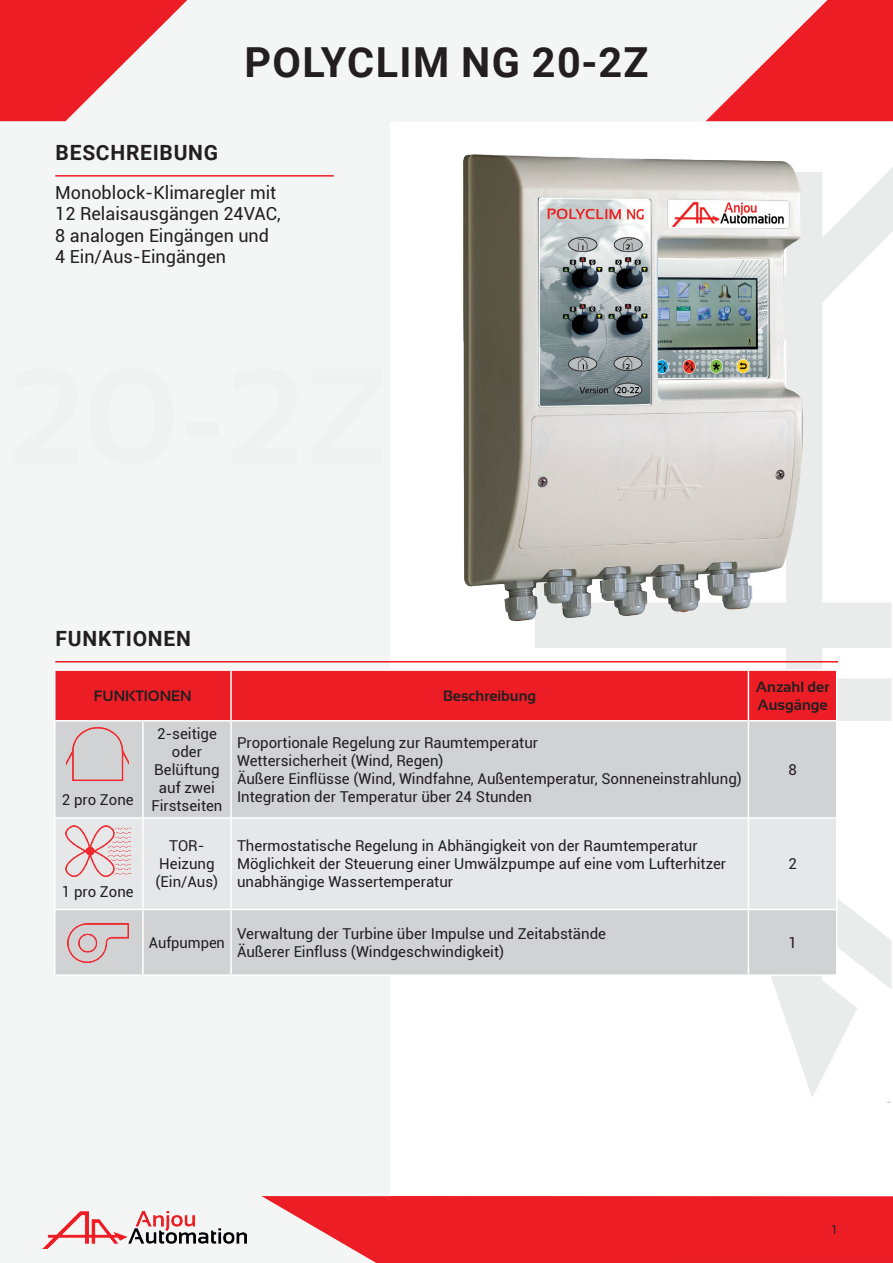
<style>
.page{position:relative;width:893px;height:1263px;background:#fff}
.page>*{position:absolute;margin:0;border:0;box-sizing:border-box;transform-origin:0 0}
.t1{font:700 41.4px "Roboto";letter-spacing:.035em;color:#231f20}
.t2{font:700 21px "Roboto";letter-spacing:.035em;color:#231f20}
.t3{font:18px/21.6px "Roboto";color:#231f20}
.t4{font:15px/18px "Roboto";color:#231f20}
.t5{font:700 15px/18px "Sansation";color:#231f20}
.t6{font:12px "Minion Pro";color:#231f20}
</style>
<div class="page">
<div style="left:0;top:0;width:389px;height:1263px;background:#f4f5f5"></div>
<div style="left:0;top:0;width:893px;height:121px;background:#f4f5f5"></div>
<svg style="left:0;top:0;width:187px;height:121px"></svg>
<svg style="left:706px;top:0;width:187px;height:121px"></svg>
<svg style="left:261px;top:1196px;width:632px;height:67px;background:#ec3138"></svg>
<svg style="left:535px;top:167px;width:358px;height:930px"></svg>
<hr style="left:55px;top:175px;width:279px;height:2px;background:#ec1d25">
<hr style="left:55px;top:661px;width:783px;height:1px;background:#ec1d25">
<div style="left:56px;top:671px;width:780px;height:49px;background:#ec1d25"></div>
<div style="left:56px;top:721px;width:780px;height:253px;background:#d1d2d4"></div>
<div style="left:56px;top:819px;width:780px;height:90px;background:#e6e7e9"></div>
<hr style="left:836px;top:819px;width:1px;height:90px;background:#fff">
<hr style="left:748px;top:909px;width:89px;height:1px;background:#fff">
<hr style="left:836px;top:910px;width:1px;height:64px;background:#fff">
<hr style="left:748px;top:974px;width:89px;height:2px;background:#fff">
<hr style="left:230px;top:671px;width:2px;height:49px;background:#fff">
<hr style="left:231px;top:669px;width:517px;height:2px;background:#fff">
<hr style="left:748px;top:669px;width:89px;height:2px;background:#fff">
<hr style="left:748px;top:671px;width:1px;height:49px;background:#fff">
<hr style="left:836px;top:671px;width:1px;height:49px;background:#fff">
<hr style="left:231px;top:720px;width:517px;height:1px;background:#fff">
<hr style="left:748px;top:720px;width:89px;height:1px;background:#fff">
<hr style="left:748px;top:819px;width:1px;height:90px;background:#fff">
<hr style="left:748px;top:910px;width:1px;height:64px;background:#fff">
<hr style="left:54px;top:669px;width:89px;height:2px;background:#fff">
<hr style="left:54px;top:671px;width:2px;height:49px;background:#fff">
<hr style="left:143px;top:669px;width:88px;height:2px;background:#fff">
<hr style="left:54px;top:720px;width:89px;height:1px;background:#fff">
<hr style="left:143px;top:720px;width:88px;height:1px;background:#fff">
<hr style="left:142px;top:910px;width:2px;height:64px;background:#fff">
<hr style="left:142px;top:819px;width:2px;height:90px;background:#fff">
<hr style="left:54px;top:974px;width:89px;height:2px;background:#fff">
<hr style="left:54px;top:817px;width:89px;height:2px;background:#fff">
<hr style="left:142px;top:721px;width:2px;height:96px;background:#fff">
<hr style="left:143px;top:817px;width:88px;height:2px;background:#fff">
<hr style="left:231px;top:817px;width:517px;height:2px;background:#fff">
<hr style="left:748px;top:721px;width:1px;height:96px;background:#fff">
<hr style="left:836px;top:721px;width:1px;height:96px;background:#fff">
<hr style="left:748px;top:817px;width:89px;height:2px;background:#fff">
<hr style="left:54px;top:721px;width:2px;height:96px;background:#fff">
<hr style="left:230px;top:721px;width:2px;height:96px;background:#fff">
<hr style="left:54px;top:819px;width:2px;height:90px;background:#fff">
<hr style="left:230px;top:819px;width:2px;height:90px;background:#fff">
<hr style="left:54px;top:910px;width:2px;height:64px;background:#fff">
<hr style="left:230px;top:910px;width:2px;height:64px;background:#fff">
<hr style="left:54px;top:909px;width:89px;height:1px;background:#fff">
<hr style="left:143px;top:909px;width:88px;height:1px;background:#fff">
<hr style="left:143px;top:974px;width:88px;height:2px;background:#fff">
<hr style="left:231px;top:909px;width:517px;height:1px;background:#fff">
<hr style="left:231px;top:974px;width:517px;height:2px;background:#fff">
<img style="left:43px;top:1211px;width:204px;height:38px">
<img style="left:463px;top:154px;width:360px;height:486px">
<img style="left:67px;top:726px;width:62px;height:55px">
<img style="left:66px;top:826px;width:64px;height:51px">
<img style="left:67px;top:923px;width:61px;height:40px">
<h2 class="t2" style="left:56px;top:138px;width:164px">BESCHREIBUNG</h2>
<h1 class="t1" style="left:244px;top:33px;width:406px">POLYCLIM NG 20-2Z</h1>
<h1 class="t1" style="left:278px;top:33px;width:338px">POLYCLIM NG 31</h1>
<p class="t3" style="left:55px;top:181px;width:227px">Monoblock-Klimaregler mit<br>12 Relaisausgängen 24VAC,<br>8 analogen Eingängen und<br>4 Ein/Aus-Eingängen</p>
<h2 class="t2" style="left:56px;top:624px;width:137px">FUNKTIONEN</h2>
<p class="t5" style="left:94px;top:687px;width:99px">FUNKTIONEN</p>
<p class="t5" style="left:443px;top:687px;width:95px">Beschreibung</p>
<p class="t5" style="left:756px;top:678px;width:75px">Anzahl der<br>Ausgänge</p>
<p class="t4" style="left:151px;top:724px;width:73px;text-align:center">2-seitige oder<br>Belüftung auf zwei<br>Firstseiten</p>
<p class="t4" style="left:237px;top:733px;width:506px">Proportionale Regelung zur Raumtemperatur<br>Wettersicherheit (Wind, Regen)<br>Äußere Einflüsse (Wind, Windfahne, Außentemperatur, Sonneneinstrahlung)<br>Integration der Temperatur über 24 Stunden</p>
<p class="t4" style="left:788px;top:760px;width:10px">8</p>
<p class="t4" style="left:62px;top:790px;width:73px">2 pro Zone</p>
<p class="t4" style="left:62px;top:882px;width:73px">1 pro Zone</p>
<p class="t4" style="left:156px;top:836px;width:64px;text-align:center">TOR-<br>Heizung (Ein/Aus)</p>
<p class="t4" style="left:237px;top:836px;width:491px">Thermostatische Regelung in Abhängigkeit von der Raumtemperatur<br>Möglichkeit der Steuerung einer Umwälzpumpe auf eine vom Lufterhitzer unabhängige Wassertemperatur</p>
<p class="t4" style="left:788px;top:854px;width:10px">2</p>
<p class="t4" style="left:149px;top:933px;width:78px">Aufpumpen</p>
<p class="t4" style="left:237px;top:924px;width:371px">Verwaltung der Turbine über Impulse und Zeitabstände<br>Äußerer Einfluss (Windgeschwindigkeit)</p>
<p class="t4" style="left:788px;top:933px;width:10px">1</p>
<p class="t6" style="left:831px;top:1222px;width:7px">1</p>
</div>
